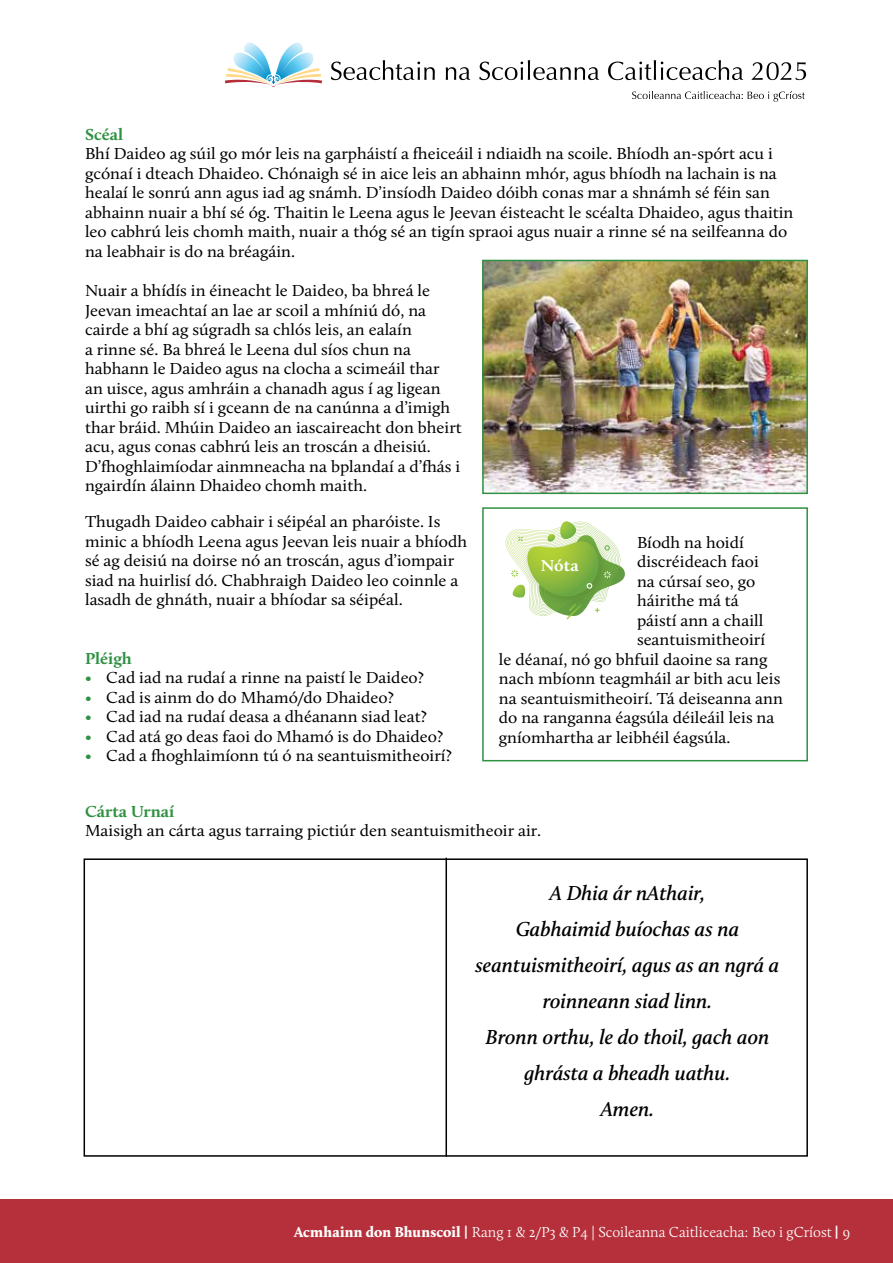
<style>
.page{position:relative;width:893px;height:1263px;background:#fff}
.page>*{position:absolute;margin:0;border:0;box-sizing:border-box;transform-origin:0 0}
.t1{font:italic 600 21px/36px "Calluna";color:#000;text-align:center}
.t2{font:16.5px/19.5px "Calluna";color:#000;scale:1.05 1}
.t3{font:700 16.5px "Calluna";color:#2f9142;scale:1.05 1}
.t4{font:700 16.5px "Calluna";color:#fff;scale:1.05 1}
.t5{font:300 15px "Calluna";color:#fff}
.s1{color:#2f9142}
.s2{font-weight:900}
.s3{font-family:"Karmina";font-weight:700}
</style>
<div class="page">
<div style="left:0;top:1199px;width:893px;height:64px;background:#b6303b"></div>
<svg style="left:225px;top:43px;width:97px;height:44px"></svg>
<svg style="left:632px;top:91px;width:173px;height:11px"></svg>
<svg style="left:331px;top:60px;width:104px;height:20px"></svg>
<svg style="left:446px;top:67px;width:24px;height:13px"></svg>
<svg style="left:479px;top:60px;width:120px;height:20px"></svg>
<svg style="left:608px;top:60px;width:135px;height:20px"></svg>
<svg style="left:751px;top:62px;width:55px;height:18px"></svg>
<div style="left:482px;top:507px;width:326px;height:254px;border:2px solid #2f9142"></div>
<img style="left:485px;top:263px;width:320px;height:228px">
<div style="left:482px;top:260px;width:326px;height:234px;border:2px solid #2f9142"></div>
<div style="left:84px;top:858px;width:724px;height:299px;border:2px solid #000"></div>
<hr style="left:445px;top:858px;width:2px;height:299px;background:#000">
<svg style="left:505px;top:521px;width:120px;height:99px"></svg>
<p class="t3" style="left:85px;top:124px;width:38px">Scéal</p>
<p class="t2" style="left:85px;top:144px;width:676px">Bhí Daideo ag súil go mór leis na garpháistí a fheiceáil i ndiaidh na scoile. Bhíodh an-spórt acu i gcónaí i dteach Dhaideo. Chónaigh sé in aice leis an abhainn mhór, agus bhíodh na lachain is na healaí le sonrú ann agus iad ag snámh. D’insíodh Daideo dóibh conas mar a shnámh sé féin san abhainn nuair a bhí sé óg. Thaitin le Leena agus le Jeevan éisteacht le scéalta Dhaideo, agus thaitin leo cabhrú leis chomh maith, nuair a thóg sé an tigín spraoi agus nuair a rinne sé na seilfeanna do na leabhair is do na bréagáin.</p>
<p class="t2" style="left:85px;top:281px;width:360px">Nuair a bhídís in éineacht le Daideo, ba bhreá le Jeevan imeachtaí an lae ar scoil a mhíniú dó, na cairde a bhí ag súgradh sa chlós leis, an ealaín<br>a rinne sé. Ba bhreá le Leena dul síos chun na habhann le Daideo agus na clocha a scimeáil thar<br>an uisce, agus amhráin a chanadh agus í ag ligean uirthi go raibh sí i gceann de na canúnna a d’imigh thar bráid. Mhúin Daideo an iascaireacht don bheirt acu, agus conas cabhrú leis an troscán a dheisiú.<br>D’fhoghlaimíodar ainmneacha na bplandaí a d’fhás i ngairdín álainn Dhaideo chomh maith.</p>
<p class="t2" style="left:85px;top:512px;width:365px">Thugadh Daideo cabhair i séipéal an pharóiste. Is minic a bhíodh Leena agus Jeevan leis nuair a bhíodh sé ag deisiú na doirse nó an troscán, agus d’iompair siad na huirlisí dó. Chabhraigh Daideo leo coinnle a lasadh de ghnáth, nuair a bhíodar sa séipéal.</p>
<p class="t2" style="left:637px;top:532px;width:103px">Bíodh na hoidí</p>
<p class="t2" style="left:637px;top:552px;width:118px">discréideach faoi</p>
<p class="t2" style="left:637px;top:571px;width:114px">na cúrsaí seo, go</p>
<p class="t2" style="left:637px;top:591px;width:99px">háirithe má tá</p>
<p class="t2" style="left:637px;top:610px;width:122px">páistí ann a chaill</p>
<p class="t2" style="left:637px;top:630px;width:124px">seantuismitheoirí</p>
<p class="t2" style="left:499px;top:649px;width:257px">le déanaí, nó go bhfuil daoine sa rang</p>
<p class="t2" style="left:499px;top:669px;width:270px">nach mbíonn teagmháil ar bith acu leis</p>
<p class="t2" style="left:499px;top:688px;width:272px">na seantuismitheoirí. Tá deiseanna ann</p>
<p class="t2" style="left:499px;top:708px;width:264px">do na ranganna éagsúla déileáil leis na</p>
<p class="t2" style="left:499px;top:727px;width:222px">gníomhartha ar leibhéil éagsúla.</p>
<p class="t4" style="left:541px;top:555px;width:38px">Nóta</p>
<p class="t3" style="left:85px;top:648px;width:46px">Pléigh</p>
<p class="t2" style="left:85px;top:668px;width:324px"><span class="s1">•</span> Cad iad na rudaí a rinne na paistí le Daideo?</p>
<p class="t2" style="left:85px;top:687px;width:296px"><span class="s1">•</span> Cad is ainm do do Mhamó/do Dhaideo?</p>
<p class="t2" style="left:85px;top:707px;width:327px"><span class="s1">•</span> Cad iad na rudaí deasa a dhéanann siad leat?</p>
<p class="t2" style="left:85px;top:726px;width:343px"><span class="s1">•</span> Cad atá go deas faoi do Mhamó is do Dhaideo?</p>
<p class="t2" style="left:85px;top:746px;width:351px"><span class="s1">•</span> Cad a fhoghlaimíonn tú ó na seantuismitheoirí?</p>
<p class="t3" style="left:85px;top:801px;width:87px">Cárta Urnaí</p>
<p class="t2" style="left:85px;top:821px;width:436px">Maisigh an cárta agus tarraing pictiúr den seantuismitheoir air.</p>
<p class="t1" style="left:476px;top:875px;width:305px">A Dhia ár nAthair,<br>Gabhaimid buíochas as na seantuismitheoirí, agus as an ngrá a roinneann siad linn.<br>Bronn orthu, le do thoil, gach aon ghrásta a bheadh uathu.<br>Amen.</p>
<p class="t5" style="left:294px;top:1223px;width:558px"><span class="s2">Acmhainn don Bhunscoil</span> <span class="s3">|</span> Rang 1 &amp; 2/P3 &amp; P4 | Scoileanna Caitliceacha: Beo i gCríost <span class="s3">|</span> 9</p>
</div>
